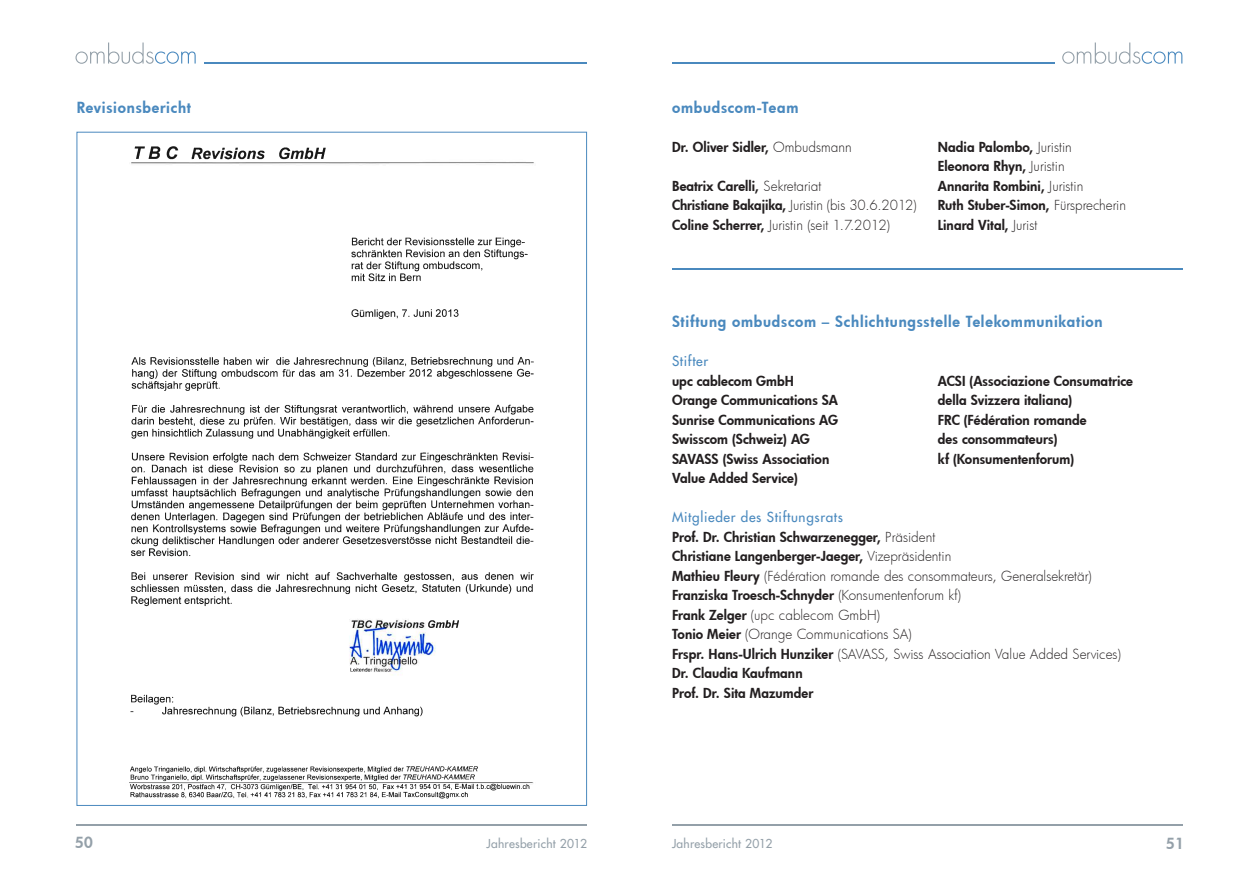
<style>
.page{position:relative;width:1259px;height:893px;background:#fff}
.page>*{position:absolute;margin:0;border:0;box-sizing:border-box;transform-origin:0 0}
.titel{font:800 15px "Futura";letter-spacing:.05em;color:#4a89be}
.t1{font:800 15px "Futura";color:#94a0a9}
.grundtext{font:800 13.5px "Futura";letter-spacing:.005em;color:#231f20}
.grundtext-2{font:300 13.5px "Futura";color:#231f20}
.titel-2{font:13.5px "Futura";letter-spacing:.05em;color:#4a89be}
.t2{font:12px "Futura";letter-spacing:.02em;color:#94a0a9}
.s1{font-weight:300}
.s2{font-weight:800}
</style>
<div class="page">
<svg style="left:75px;top:43px;width:121px;height:21px"></svg>
<hr style="left:77px;top:825px;width:510px;height:1px;background:#94a0a9">
<svg style="left:1062px;top:43px;width:120px;height:21px"></svg>
<hr style="left:204px;top:62px;width:383px;height:1px;background:#4a89be">
<hr style="left:672px;top:62px;width:382px;height:1px;background:#4a89be">
<hr style="left:672px;top:825px;width:510px;height:1px;background:#94a0a9">
<img style="left:130px;top:146px;width:403px;height:653px">
<hr style="left:672px;top:269px;width:510px;height:1px;background:#4a89be">
<p class="titel" style="left:77px;top:97px;width:115px">Revisionsbericht</p>
<p class="titel" style="left:672px;top:97px;width:128px">ombudscom-Team</p>
<p class="grundtext" style="left:672px;top:138px;width:181px">Dr. Oliver Sidler, <span class="s1">Ombudsmann</span></p>
<p class="grundtext" style="left:672px;top:177px;width:151px">Beatrix Carelli, <span class="s1">Sekretariat</span></p>
<p class="grundtext-2" style="left:672px;top:196px;width:246px"><span class="s2">Christiane Bakajika,</span> Juristin (bis 30.6.2012)</p>
<p class="grundtext-2" style="left:672px;top:216px;width:220px"><span class="s2">Coline Scherrer,</span> Juristin (seit 1.7.2012)</p>
<p class="grundtext" style="left:938px;top:138px;width:135px">Nadia Palombo, <span class="s1">Juristin</span></p>
<p class="grundtext" style="left:938px;top:157px;width:128px">Eleonora Rhyn, <span class="s1">Juristin</span></p>
<p class="grundtext" style="left:938px;top:177px;width:147px">Annarita Rombini, <span class="s1">Juristin</span></p>
<p class="grundtext" style="left:938px;top:196px;width:190px">Ruth Stuber-Simon, <span class="s1">Fürsprecherin</span></p>
<p class="grundtext" style="left:938px;top:216px;width:101px">Linard Vital, <span class="s1">Jurist</span></p>
<p class="titel" style="left:672px;top:312px;width:432px">Stiftung ombudscom – Schlichtungsstelle Telekommunikation</p>
<p class="titel-2" style="left:672px;top:352px;width:38px">Stifter</p>
<p class="grundtext" style="left:672px;top:372px;width:123px">upc cablecom GmbH</p>
<p class="grundtext" style="left:938px;top:372px;width:197px">ACSI (Associazione Consumatrice</p>
<p class="grundtext" style="left:672px;top:391px;width:167px">Orange Communications SA</p>
<p class="grundtext" style="left:938px;top:391px;width:136px">della Svizzera italiana)</p>
<p class="grundtext" style="left:672px;top:411px;width:168px">Sunrise Communications AG</p>
<p class="grundtext" style="left:938px;top:411px;width:150px">FRC (Fédération romande</p>
<p class="grundtext" style="left:672px;top:430px;width:139px">Swisscom (Schweiz) AG</p>
<p class="grundtext" style="left:938px;top:430px;width:121px">des consommateurs)</p>
<p class="grundtext" style="left:672px;top:450px;width:159px">SAVASS (Swiss Association</p>
<p class="grundtext" style="left:938px;top:450px;width:138px">kf (Konsumentenforum)</p>
<p class="grundtext" style="left:672px;top:469px;width:127px">Value Added Service)</p>
<p class="titel-2" style="left:672px;top:508px;width:172px">Mitglieder des Stiftungsrats</p>
<p class="grundtext" style="left:672px;top:528px;width:265px">Prof. Dr. Christian Schwarzenegger, <span class="s1">Präsident</span></p>
<p class="grundtext" style="left:672px;top:547px;width:281px">Christiane Langenberger-Jaeger, <span class="s1">Vizepräsidentin</span></p>
<p class="grundtext-2" style="left:672px;top:567px;width:421px"><span class="s2">Mathieu Fleury</span> (Fédération romande des consommateurs, Generalsekretär)</p>
<p class="grundtext" style="left:672px;top:586px;width:290px">Franziska Troesch-Schnyder <span class="s1">(Konsumentenforum kf)</span></p>
<p class="grundtext-2" style="left:672px;top:606px;width:209px"><span class="s2">Frank Zelger</span> (upc cablecom GmbH)</p>
<p class="grundtext-2" style="left:672px;top:625px;width:241px"><span class="s2">Tonio Meier</span> (Orange Communications SA)</p>
<p class="grundtext-2" style="left:672px;top:645px;width:450px"><span class="s2">Frspr. Hans-Ulrich Hunziker</span> (SAVASS, Swiss Association Value Added Services)</p>
<p class="grundtext" style="left:672px;top:664px;width:132px">Dr. Claudia Kaufmann</p>
<p class="grundtext" style="left:672px;top:684px;width:143px">Prof. Dr. Sita Mazumder</p>
<p class="t1" style="left:75px;top:833px;width:19px">50</p>
<p class="t2" style="left:486px;top:836px;width:102px">Jahresbericht 2012</p>
<p class="t2" style="left:672px;top:836px;width:102px">Jahresbericht 2012</p>
<p class="t1" style="left:1166px;top:833px;width:19px">51</p>
</div>
